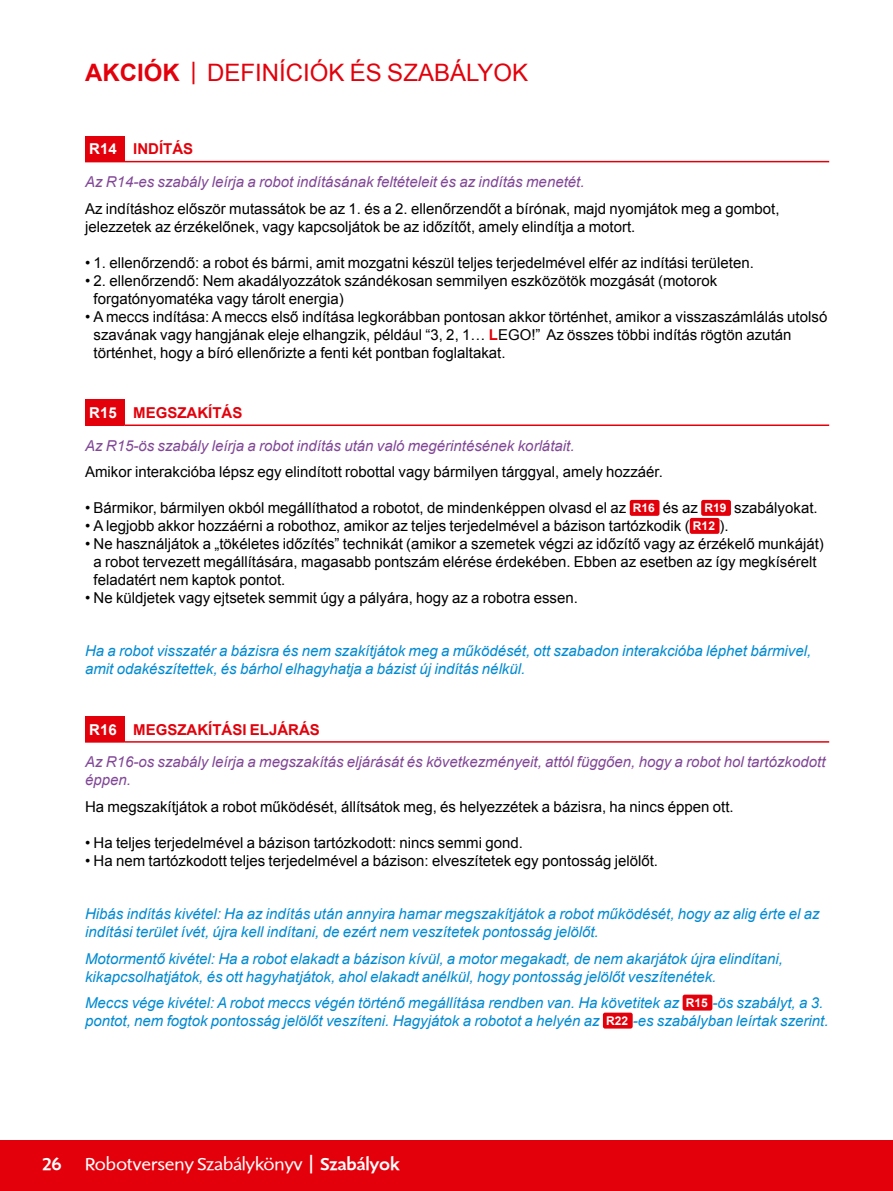
<style>
.page{position:relative;width:893px;height:1191px;background:#fff}
.page>*{position:absolute;margin:0;border:0;box-sizing:border-box;transform-origin:0 0}
.t1{font:24px "Arial";color:#e3000b}
.t2{font:18px "Shinn RR";color:#fff}
.t3{font:500 18px "Shinn RR";color:#fff}
.t4{font:15px/18px "Arial";color:#000}
.t5{font:italic 15px/18px "Arial";color:#008ad2}
.t6{font:italic 15px/32.8px "Arial";color:#814796}
.s1{font-weight:700}
.s2{font-weight:700;font-style:normal;color:#fff}
.s3{font-weight:700;font-style:normal;color:#e3000b}
.s4{font-weight:700;color:#e3000b}
.s5{font-weight:700;font-size:12px;color:#fff}
.s6{font-weight:700;font-style:normal;font-size:12px;color:#fff}
.s7{font-size:27px}
.s8{font-weight:500}
</style>
<div class="page">
<div style="left:0;top:1140px;width:893px;height:51px;background:#e3000b"></div>
<div style="left:85px;top:136px;width:40px;height:26px;background:#e3000b"></div>
<hr style="left:125px;top:161px;width:704px;height:1px;background:#e3000b">
<div style="left:85px;top:400px;width:40px;height:25px;background:#e3000b"></div>
<hr style="left:85px;top:424px;width:40px;height:2px;background:#e3000b">
<hr style="left:125px;top:424px;width:704px;height:2px;background:#e3000b">
<div style="left:630px;top:500px;width:29px;height:16px;background:#e3000b;border-radius:2px"></div>
<div style="left:701px;top:500px;width:30px;height:16px;background:#e3000b;border-radius:2px"></div>
<div style="left:690px;top:518px;width:29px;height:16px;background:#e3000b;border-radius:2px"></div>
<div style="left:85px;top:716px;width:40px;height:26px;background:#e3000b"></div>
<hr style="left:125px;top:741px;width:704px;height:1px;background:#e3000b">
<div style="left:683px;top:994px;width:29px;height:16px;background:#e3000b;border-radius:2px"></div>
<div style="left:603px;top:1012px;width:30px;height:16px;background:#e3000b;border-radius:2px"></div>
<h1 class="t1" style="left:85px;top:57px;width:445px"><span class="s1">AKCIÓK</span> | DEFINÍCIÓK ÉS SZABÁLYOK</h1>
<p class="t6" style="left:85px;top:133px;width:501px"><span class="s2">R14</span> <span class="s3">INDÍTÁS<br></span>Az R14-es szabály leírja a robot indításának feltételeit és az indítás menetét.</p>
<p class="t4" style="left:85px;top:199px;width:696px">Az indításhoz először mutassátok be az 1. és a 2. ellenőrzendőt a bírónak, majd nyomjátok meg a gombot, jelezzetek az érzékelőnek, vagy kapcsoljátok be az időzítőt, amely elindítja a motort.</p>
<p class="t4" style="left:85px;top:253px;width:670px">• 1. ellenőrzendő: a robot és bármi, amit mozgatni készül teljes terjedelmével elfér az indítási területen.</p>
<p class="t4" style="left:94px;top:271px;width:625px;text-indent:-9px">• 2. ellenőrzendő: Nem akadályozzátok szándékosan semmilyen eszközötök mozgását (motorok forgatónyomatéka vagy tárolt energia)</p>
<p class="t4" style="left:94px;top:307px;width:735px;text-indent:-9px">• A meccs indítása: A meccs első indítása legkorábban pontosan akkor történhet, amikor a visszaszámlálás utolsó szavának vagy hangjának eleje elhangzik, például “3, 2, 1… <span class="s4">L</span>EGO!” Az összes többi indítás rögtön azután történhet, hogy a bíró ellenőrizte a fenti két pontban foglaltakat.</p>
<p class="t6" style="left:85px;top:396px;width:491px"><span class="s2">R15</span> <span class="s3">MEGSZAKÍTÁS<br></span>Az R15-ös szabály leírja a robot indítás után való megérintésének korlátait.</p>
<p class="t4" style="left:85px;top:463px;width:579px">Amikor interakcióba lépsz egy elindított robottal vagy bármilyen tárggyal, amely hozzáér.</p>
<p class="t4" style="left:85px;top:499px;width:734px">• Bármikor, bármilyen okból megállíthatod a robotot, de mindenképpen olvasd el az <span class="s5">R16</span> és az <span class="s5">R19</span> szabályokat.</p>
<p class="t4" style="left:85px;top:517px;width:645px">• A legjobb akkor hozzáérni a robothoz, amikor az teljes terjedelmével a bázison tartózkodik ( <span class="s5">R12</span> ).</p>
<p class="t4" style="left:94px;top:535px;width:732px;text-indent:-9px">• Ne használjátok a „tökéletes időzítés” technikát (amikor a szemetek végzi az időzítő vagy az érzékelő munkáját) a robot tervezett megállítására, magasabb pontszám elérése érdekében. Ebben az esetben az így megkísérelt feladatért nem kaptok pontot.</p>
<p class="t4" style="left:85px;top:589px;width:494px">• Ne küldjetek vagy ejtsetek semmit úgy a pályára, hogy az a robotra essen.</p>
<p class="t5" style="left:85px;top:642px;width:728px">Ha a robot visszatér a bázisra és nem szakítjátok meg a működését, ott szabadon interakcióba léphet bármivel, amit odakészítettek, és bárhol elhagyhatja a bázist új indítás nélkül.</p>
<p class="t6" style="left:85px;top:713px;width:742px"><span class="s2">R16</span> <span class="s3">MEGSZAKÍTÁSI ELJÁRÁS<br></span>Az R16-os szabály leírja a megszakítás eljárását és következményeit, attól függően, hogy a robot hol tartózkodott</p>
<p class="t6" style="left:85px;top:764px;width:47px">éppen.</p>
<p class="t4" style="left:85px;top:798px;width:650px">Ha megszakítjátok a robot működését, állítsátok meg, és helyezzétek a bázisra, ha nincs éppen ott.</p>
<p class="t4" style="left:85px;top:834px;width:439px">• Ha teljes terjedelmével a bázison tartózkodott: nincs semmi gond.</p>
<p class="t4" style="left:85px;top:852px;width:574px">• Ha nem tartózkodott teljes terjedelmével a bázison: elveszítetek egy pontosság jelölőt.</p>
<p class="t5" style="left:85px;top:905px;width:736px">Hibás indítás kivétel: Ha az indítás után annyira hamar megszakítjátok a robot működését, hogy az alig érte el az indítási terület ívét, újra kell indítani, de ezért nem veszítetek pontosság jelölőt.</p>
<p class="t5" style="left:85px;top:949px;width:699px">Motormentő kivétel: Ha a robot elakadt a bázison kívül, a motor megakadt, de nem akarjátok újra elindítani, kikapcsolhatjátok, és ott hagyhatjátok, ahol elakadt anélkül, hogy pontosság jelölőt veszítenétek.</p>
<p class="t5" style="left:85px;top:994px;width:745px">Meccs vége kivétel: A robot meccs végén történő megállítása rendben van. Ha követitek az <span class="s6">R15</span> -ös szabályt, a 3. pontot, nem fogtok pontosság jelölőt veszíteni. Hagyjátok a robotot a helyén az <span class="s6">R22</span> -es szabályban leírtak szerint.</p>
<p class="t3" style="left:43px;top:1152px;width:21px">26</p>
<p class="t2" style="left:85px;top:1153px;width:316px">Robotverseny Szabálykönyv <span class="s7">I</span> <span class="s8">Szabályok</span></p>
</div>
